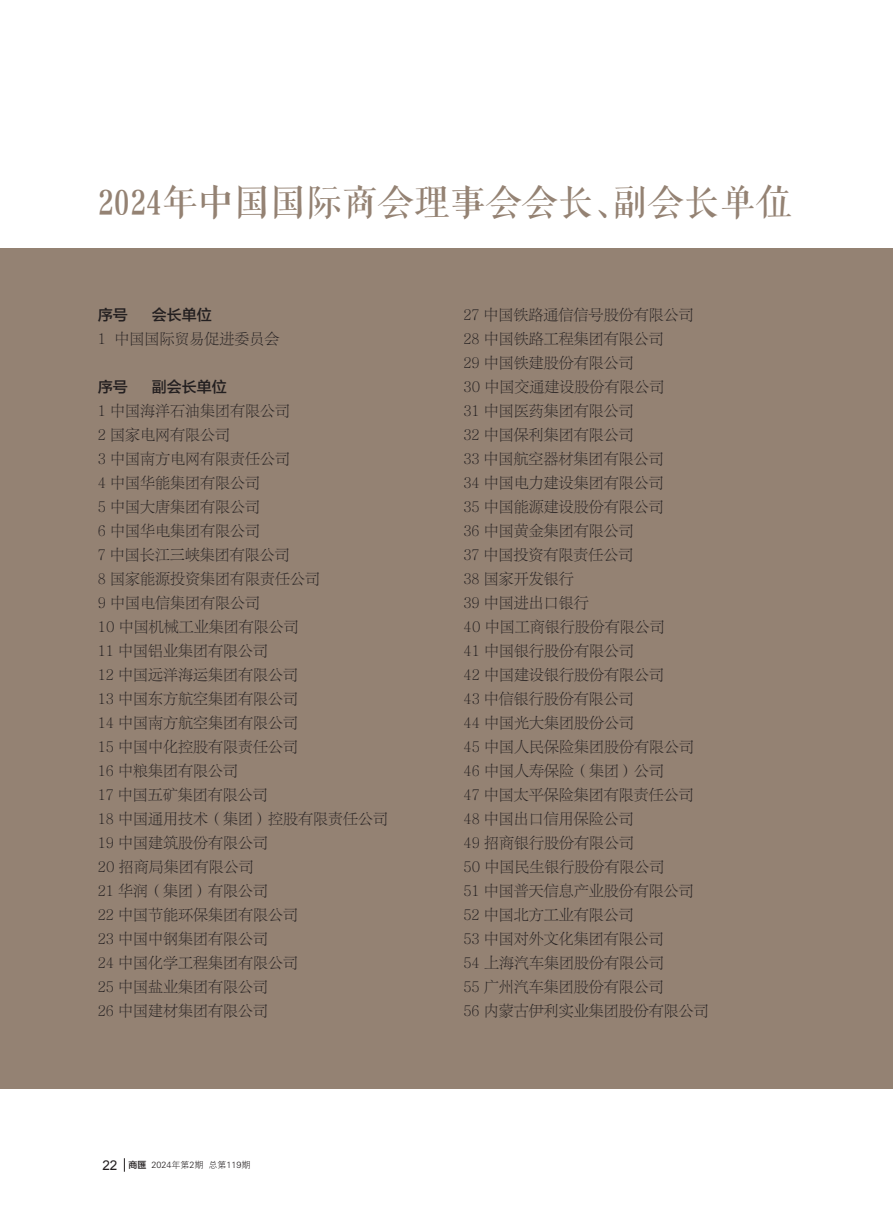
<style>
.page{position:relative;width:893px;height:1212px;background:#fff}
.page>*{position:absolute;margin:0;border:0;box-sizing:border-box;transform-origin:0 0}
.会议_论坛_出访{font:36px "FZQKBYSJW GB1 0";color:#948273}
.正文{font:15px "FZLTSK GBK1 0";color:#231f20}
.正文-2{font:15px "FZLTZHK GBK1 0";color:#231f20}
.t1{font:9px "FZXH1 JW GB1 0";color:#231f20}
.s1{font-family:"Arial";font-size:13.5px}
.s2{font-family:"FZLTZHK GBK1 0"}
</style>
<div class="page">
<svg style="left:124px;top:1158px;width:1px;height:14px"></svg>
<div style="left:0;top:249px;width:893px;height:840px;background:#948273"></div>
<p class="会议_论坛_出访" style="left:98px;top:184px;width:696px">2024年中国国际商会理事会会长、副会长单位</p>
<p class="正文-2" style="left:98px;top:306px;width:31px">序号</p>
<p class="正文-2" style="left:152px;top:306px;width:62px">会长单位</p>
<p class="正文" style="left:98px;top:331px;width:183px">1 中国国际贸易促进委员会</p>
<p class="正文-2" style="left:98px;top:378px;width:31px">序号</p>
<p class="正文-2" style="left:152px;top:378px;width:77px">副会长单位</p>
<p class="正文" style="left:98px;top:403px;width:194px">1 中国海洋石油集团有限公司</p>
<p class="正文" style="left:98px;top:427px;width:134px">2 国家电网有限公司</p>
<p class="正文" style="left:98px;top:451px;width:194px">3 中国南方电网有限责任公司</p>
<p class="正文" style="left:98px;top:475px;width:164px">4 中国华能集团有限公司</p>
<p class="正文" style="left:98px;top:499px;width:164px">5 中国大唐集团有限公司</p>
<p class="正文" style="left:98px;top:523px;width:164px">6 中国华电集团有限公司</p>
<p class="正文" style="left:98px;top:547px;width:194px">7 中国长江三峡集团有限公司</p>
<p class="正文" style="left:98px;top:571px;width:224px">8 国家能源投资集团有限责任公司</p>
<p class="正文" style="left:98px;top:595px;width:164px">9 中国电信集团有限公司</p>
<p class="正文" style="left:98px;top:619px;width:203px">10 中国机械工业集团有限公司</p>
<p class="正文" style="left:98px;top:643px;width:172px">11 中国铝业集团有限公司</p>
<p class="正文" style="left:98px;top:667px;width:202px">12 中国远洋海运集团有限公司</p>
<p class="正文" style="left:98px;top:691px;width:202px">13 中国东方航空集团有限公司</p>
<p class="正文" style="left:98px;top:715px;width:202px">14 中国南方航空集团有限公司</p>
<p class="正文" style="left:98px;top:739px;width:202px">15 中国中化控股有限责任公司</p>
<p class="正文" style="left:98px;top:763px;width:142px">16 中粮集团有限公司</p>
<p class="正文" style="left:98px;top:787px;width:172px">17 中国五矿集团有限公司</p>
<p class="正文" style="left:98px;top:811px;width:292px">18 中国通用技术（集团）控股有限责任公司</p>
<p class="正文" style="left:98px;top:835px;width:172px">19 中国建筑股份有限公司</p>
<p class="正文" style="left:98px;top:859px;width:158px">20 招商局集团有限公司</p>
<p class="正文" style="left:98px;top:883px;width:172px">21 华润（集团）有限公司</p>
<p class="正文" style="left:98px;top:907px;width:202px">22 中国节能环保集团有限公司</p>
<p class="正文" style="left:98px;top:931px;width:172px">23 中国中钢集团有限公司</p>
<p class="正文" style="left:98px;top:955px;width:202px">24 中国化学工程集团有限公司</p>
<p class="正文" style="left:98px;top:979px;width:172px">25 中国盐业集团有限公司</p>
<p class="正文" style="left:98px;top:1003px;width:172px">26 中国建材集团有限公司</p>
<p class="t1" style="left:102px;top:1160px;width:149px"><span class="s1">22</span> <span class="s2">商匯</span> 2024年第2期 总第119期</p>
<p class="正文" style="left:463px;top:307px;width:232px">27 中国铁路通信信号股份有限公司</p>
<p class="正文" style="left:463px;top:331px;width:202px">28 中国铁路工程集团有限公司</p>
<p class="正文" style="left:463px;top:355px;width:172px">29 中国铁建股份有限公司</p>
<p class="正文" style="left:463px;top:379px;width:203px">30 中国交通建设股份有限公司</p>
<p class="正文" style="left:463px;top:403px;width:172px">31 中国医药集团有限公司</p>
<p class="正文" style="left:463px;top:427px;width:172px">32 中国保利集团有限公司</p>
<p class="正文" style="left:463px;top:451px;width:202px">33 中国航空器材集团有限公司</p>
<p class="正文" style="left:463px;top:475px;width:202px">34 中国电力建设集团有限公司</p>
<p class="正文" style="left:463px;top:499px;width:202px">35 中国能源建设股份有限公司</p>
<p class="正文" style="left:463px;top:523px;width:172px">36 中国黄金集团有限公司</p>
<p class="正文" style="left:463px;top:547px;width:172px">37 中国投资有限责任公司</p>
<p class="正文" style="left:463px;top:571px;width:112px">38 国家开发银行</p>
<p class="正文" style="left:463px;top:595px;width:127px">39 中国进出口银行</p>
<p class="正文" style="left:463px;top:619px;width:203px">40 中国工商银行股份有限公司</p>
<p class="正文" style="left:463px;top:643px;width:172px">41 中国银行股份有限公司</p>
<p class="正文" style="left:463px;top:667px;width:202px">42 中国建设银行股份有限公司</p>
<p class="正文" style="left:463px;top:691px;width:172px">43 中信银行股份有限公司</p>
<p class="正文" style="left:463px;top:715px;width:172px">44 中国光大集团股份公司</p>
<p class="正文" style="left:463px;top:739px;width:232px">45 中国人民保险集团股份有限公司</p>
<p class="正文" style="left:463px;top:763px;width:202px">46 中国人寿保险（集团）公司</p>
<p class="正文" style="left:463px;top:787px;width:232px">47 中国太平保险集团有限责任公司</p>
<p class="正文" style="left:463px;top:811px;width:172px">48 中国出口信用保险公司</p>
<p class="正文" style="left:463px;top:835px;width:172px">49 招商银行股份有限公司</p>
<p class="正文" style="left:463px;top:859px;width:203px">50 中国民生银行股份有限公司</p>
<p class="正文" style="left:463px;top:883px;width:232px">51 中国普天信息产业股份有限公司</p>
<p class="正文" style="left:463px;top:907px;width:172px">52 中国北方工业有限公司</p>
<p class="正文" style="left:463px;top:931px;width:202px">53 中国对外文化集团有限公司</p>
<p class="正文" style="left:463px;top:955px;width:202px">54 上海汽车集团股份有限公司</p>
<p class="正文" style="left:463px;top:979px;width:202px">55 广州汽车集团股份有限公司</p>
<p class="正文" style="left:463px;top:1003px;width:247px">56 内蒙古伊利实业集团股份有限公司</p>
</div>
